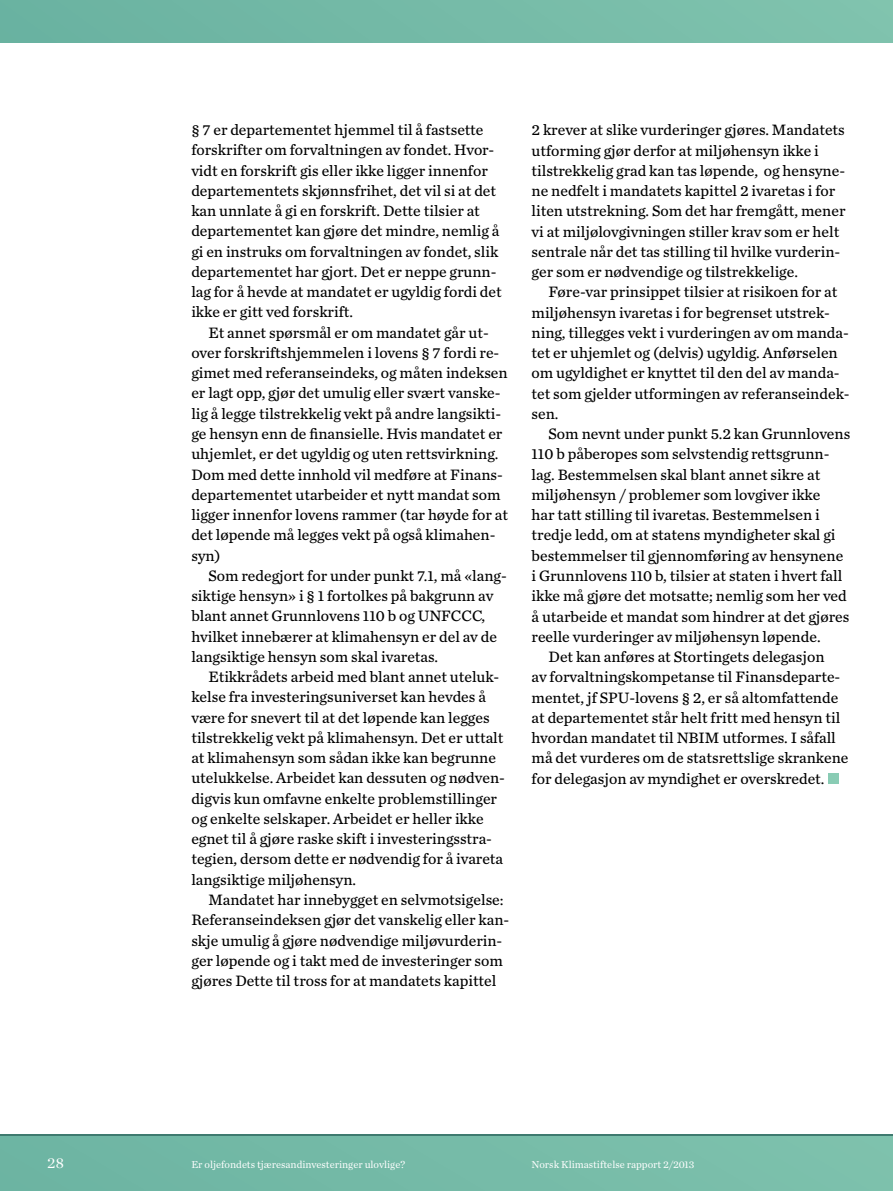
<style>
.page{position:relative;width:893px;height:1191px;background:#fff}
.page>*{position:absolute;margin:0;border:0;box-sizing:border-box;transform-origin:0 0}
.t1{font:15.75px/20.2px "Chronicle Text G3";color:#000}
.t2{font:15px "Chronicle Deck";color:#fff}
.t3{font:10.5px "Chronicle Text G1";color:#fff}
.s1{color:#fff}
</style>
<div class="page">
<div style="left:0;top:1136px;width:893px;height:55px;background:#76bba8"></div>
<hr style="left:0;top:1134px;width:893px;height:1px;background:#3e7a6f">
<div style="left:0;top:0;width:893px;height:43px;background:#75baa7"></div>
<p class="t1" style="left:191px;top:119px;width:312px">§ 7 er departementet hjemmel til å fastsette forskrifter om forvaltningen av fondet. Hvor&shy;vidt en forskrift gis eller ikke ligger innenfor departementets skjønnsfrihet, det vil si at det kan unnlate å gi en forskrift. Dette tilsier at departementet kan gjøre det mindre, nemlig å gi en instruks om forvaltningen av fondet, slik departementet har gjort. Det er neppe grunn&shy;lag for å hevde at mandatet er ugyldig fordi det ikke er gitt ved forskrift.</p>
<p class="t1" style="left:191px;top:321px;width:318px;text-indent:17px">Et annet spørsmål er om mandatet går ut&shy;over forskriftshjemmelen i lovens § 7 fordi re&shy;gimet med referanseindeks, og måten indeksen er lagt opp, gjør det umulig eller svært vanske&shy;lig å legge tilstrekkelig vekt på andre langsikti&shy;ge hensyn enn de finansielle. Hvis mandatet er uhjemlet, er det ugyldig og uten rettsvirkning.<br>Dom med dette innhold vil medføre at Finans&shy;departementet utarbeider et nytt mandat som ligger innenfor lovens rammer (tar høyde for at det løpende må legges vekt på også klimahen&shy;syn)</p>
<p class="t1" style="left:191px;top:564px;width:317px;text-indent:17px">Som redegjort for under punkt 7.1, må «lang&shy;siktige hensyn» i § 1 fortolkes på bakgrunn av blant annet Grunnlovens 110 b og UNFCCC, hvilket innebærer at klimahensyn er del av de langsiktige hensyn som skal ivaretas.</p>
<p class="t1" style="left:191px;top:666px;width:315px;text-indent:17px">Etikkrådets arbeid med blant annet uteluk&shy;kelse fra investeringsuniverset kan hevdes å være for snevert til at det løpende kan legges tilstrekkelig vekt på klimahensyn. Det er uttalt at klimahensyn som sådan ikke kan begrunne utelukkelse. Arbeidet kan dessuten og nødven&shy;digvis kun omfavne enkelte problemstillinger og enkelte selskaper. Arbeidet er heller ikke egnet til å gjøre raske skift i investeringsstra&shy;tegien, dersom dette er nødvendig for å ivareta langsiktige miljøhensyn.</p>
<p class="t1" style="left:191px;top:888px;width:320px;text-indent:17px">Mandatet har innebygget en selvmotsigelse:<br>Referanseindeksen gjør det vanskelig eller kan&shy;skje umulig å gjøre nødvendige miljøvurderin&shy;ger løpende og i takt med de investeringer som gjøres Dette til tross for at mandatets kapittel</p>
<p class="t1" style="left:532px;top:119px;width:315px">2 krever at slike vurderinger gjøres. Mandatets utforming gjør derfor at miljøhensyn ikke i tilstrekkelig grad kan tas løpende, og hensyne&shy;ne nedfelt i mandatets kapittel 2 ivaretas i for liten utstrekning. Som det har fremgått, mener vi at miljølovgivningen stiller krav som er helt sentrale når det tas stilling til hvilke vurderin&shy;ger som er nødvendige og tilstrekkelige.</p>
<p class="t1" style="left:532px;top:281px;width:320px;text-indent:17px">Føre-var prinsippet tilsier at risikoen for at miljøhensyn ivaretas i for begrenset utstrek&shy;ning, tillegges vekt i vurderingen av om manda&shy;tet er uhjemlet og (delvis) ugyldig. Anførselen om ugyldighet er knyttet til den del av manda&shy;tet som gjelder utformingen av referanseindek&shy;sen.</p>
<p class="t1" style="left:549px;top:423px;width:303px">Som nevnt under punkt 5.2 kan Grunnlovens</p>
<p class="t1" style="left:532px;top:443px;width:299px">110 b påberopes som selvstendig rettsgrunn-</p>
<p class="t1" style="left:532px;top:463px;width:290px">lag. Bestemmelsen skal blant annet sikre at</p>
<p class="t1" style="left:532px;top:484px;width:290px">miljøhensyn / problemer som lovgiver ikke</p>
<p class="t1" style="left:532px;top:504px;width:290px">har tatt stilling til ivaretas. Bestemmelsen i</p>
<p class="t1" style="left:532px;top:524px;width:305px">tredje ledd, om at statens myndigheter skal gi</p>
<p class="t1" style="left:532px;top:544px;width:313px">bestemmelser til gjennomføring av hensynene</p>
<p class="t1" style="left:532px;top:565px;width:312px">i Grunnlovens 110 b, tilsier at staten i hvert fall</p>
<p class="t1" style="left:532px;top:585px;width:317px">ikke må gjøre det motsatte; nemlig som her ved</p>
<p class="t1" style="left:532px;top:605px;width:319px">å utarbeide et mandat som hindrer at det gjøres</p>
<p class="t1" style="left:532px;top:625px;width:291px">reelle vurderinger av miljøhensyn løpende.</p>
<p class="t1" style="left:549px;top:646px;width:277px">Det kan anføres at Stortingets delegasjon</p>
<p class="t1" style="left:532px;top:666px;width:310px">av forvaltningskompetanse til Finansdeparte-</p>
<p class="t1" style="left:532px;top:686px;width:308px">mentet, jf SPU-lovens § 2, er så altomfattende</p>
<p class="t1" style="left:532px;top:706px;width:310px">at departementet står helt fritt med hensyn til</p>
<p class="t1" style="left:532px;top:727px;width:306px">hvordan mandatet til NBIM utformes. I såfall</p>
<p class="t1" style="left:532px;top:747px;width:318px">må det vurderes om de statsrettslige skrankene</p>
<p class="t1" style="left:532px;top:767px;width:309px">for delegasjon av myndighet er overskredet. <span class="s1">•</span></p>
<p class="t2" style="left:47px;top:1153px;width:18px">28</p>
<p class="t3" style="left:191px;top:1156px;width:215px">Er oljefondets tjæresandinvesteringer ulovlige?</p>
<p class="t3" style="left:531px;top:1156px;width:164px">Norsk Klimastiftelse rapport 2/2013</p>
</div>
